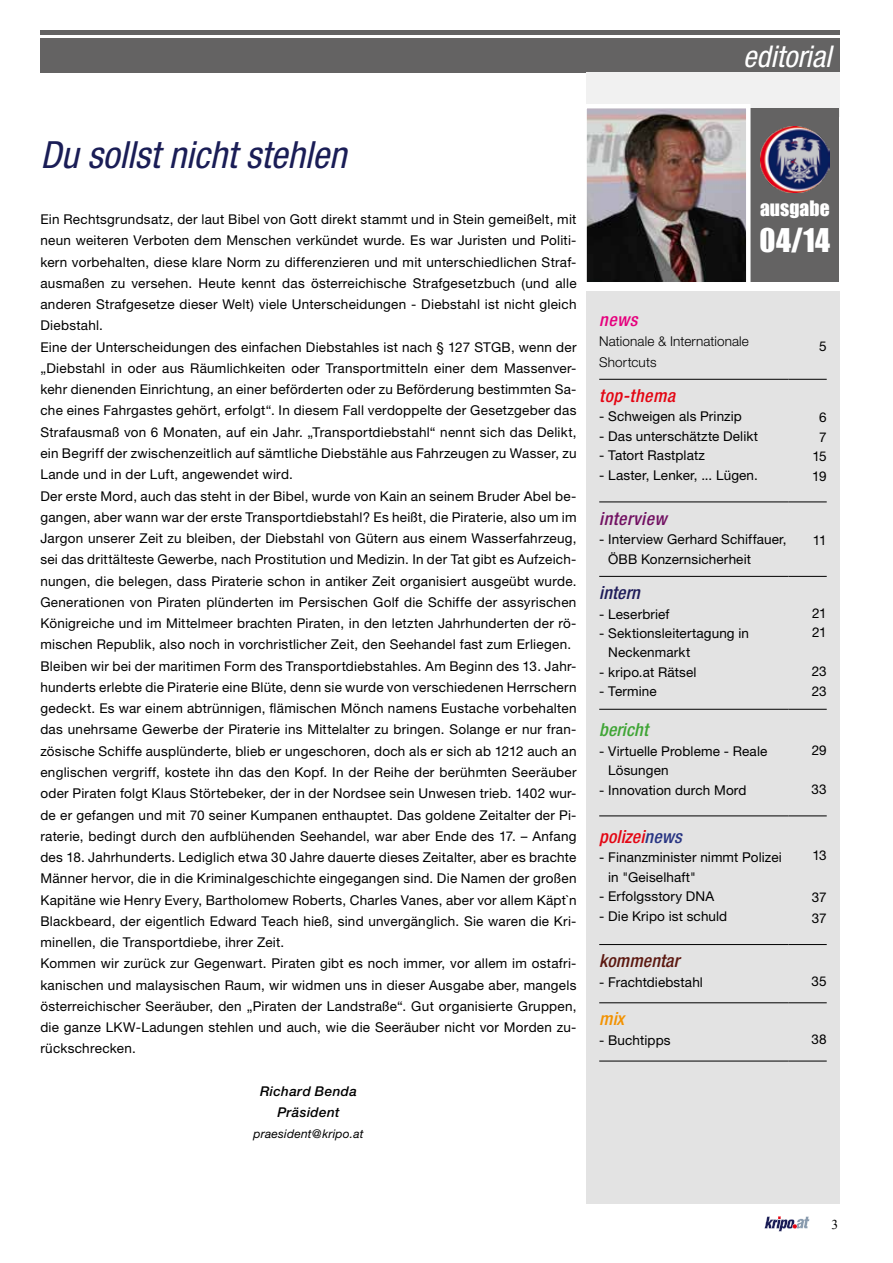
<style>
.page{position:relative;width:893px;height:1263px;background:#fff}
.page>*{position:absolute;margin:0;border:0;box-sizing:border-box;transform-origin:0 0}
.t1{font:italic condensed 37.5px "Helvetica Neue";color:#1a1d56}
.t2{font:italic condensed 30px "Helvetica Neue";color:#fff}
.t3{font:30px "Impact";color:#fff}
.t4{font:19.5px "Impact";letter-spacing:.005em;color:#fff}
.t5{font:italic 500 condensed 18px "Helvetica Neue";letter-spacing:.01em;color:#e30613}
.t6{font:italic 500 condensed 18px "Helvetica Neue";letter-spacing:.03em;color:#e30613}
.t7{font:italic 500 condensed 18px "Helvetica Neue";letter-spacing:.025em;color:#721162}
.t8{font:italic 500 condensed 18px "Helvetica Neue";letter-spacing:.005em;color:#5c1810}
.t9{font:italic 500 condensed 18px "Helvetica Neue";letter-spacing:.01em;color:#3fa535}
.t10{font:italic 500 condensed 18px "Helvetica Neue";letter-spacing:.005em;color:#1f1c5a}
.t11{font:italic 500 condensed 18px "Helvetica Neue";color:#e6007d}
.t12{font:italic 500 condensed 18px "Helvetica Neue";color:#f39200}
.t13{font:13.5px/21.3px "Helvetica Neue";letter-spacing:.02em;color:#000}
.t14{font:300 13.5px/21px "Helvetica Neue";letter-spacing:.01em;color:#000}
.t15{font:italic 500 13.5px/21.3px "Helvetica Neue";letter-spacing:.025em;color:#000;text-align:center}
.t16{font:13.5px "Times New Roman";color:#000}
.t17{font:italic 12px "Helvetica Neue";letter-spacing:.02em;color:#000}
.s1{color:#283583}
</style>
<div class="page">
<hr style="left:40px;top:30px;width:800px;height:4px;background:#646363">
<div style="left:40px;top:38px;width:800px;height:34px;background:#646363"></div>
<svg style="left:764px;top:1216px;width:46px;height:15px"></svg>
<div style="left:587px;top:72px;width:253px;height:45px;background:#f1f1f1"></div>
<div style="left:744px;top:108px;width:95px;height:174px;background:#646363"></div>
<div style="left:586px;top:291px;width:253px;height:912px;background:#e3e3e3"></div>
<hr style="left:599px;top:379px;width:189px;height:1px;background:#000">
<hr style="left:788px;top:379px;width:39px;height:1px;background:#000">
<hr style="left:599px;top:501px;width:189px;height:1px;background:#000">
<hr style="left:788px;top:501px;width:39px;height:1px;background:#000">
<hr style="left:599px;top:576px;width:189px;height:1px;background:#000">
<hr style="left:788px;top:576px;width:39px;height:1px;background:#000">
<hr style="left:599px;top:709px;width:189px;height:1px;background:#000">
<hr style="left:788px;top:709px;width:39px;height:1px;background:#000">
<hr style="left:599px;top:815px;width:189px;height:1px;background:#000">
<hr style="left:788px;top:815px;width:39px;height:1px;background:#000">
<hr style="left:599px;top:944px;width:189px;height:1px;background:#000">
<hr style="left:788px;top:944px;width:39px;height:1px;background:#000">
<hr style="left:599px;top:1002px;width:189px;height:1px;background:#000">
<hr style="left:788px;top:1002px;width:39px;height:1px;background:#000">
<hr style="left:599px;top:1061px;width:189px;height:1px;background:#000">
<hr style="left:788px;top:1061px;width:39px;height:1px;background:#000">
<img style="left:586px;top:102px;width:165px;height:180px">
<img style="left:761px;top:126px;width:68px;height:66px">
<h2 class="t2" style="left:743px;top:39px;width:90px">editorial</h2>
<h1 class="t1" style="left:40px;top:133px;width:308px">Du sollst nicht stehlen</h1>
<p class="t13" style="left:40px;top:208px;width:538px">Ein Rechtsgrundsatz, der laut Bibel von Gott direkt stammt und in Stein gemeißelt, mit neun weiteren Verboten dem Menschen verkündet wurde. Es war Juristen und Politi&shy;kern vorbehalten, diese klare Norm zu differenzieren und mit unterschiedlichen Straf&shy;ausmaßen zu versehen. Heute kennt das österreichische Strafgesetzbuch (und alle anderen Strafgesetze dieser Welt) viele Unterscheidungen - Diebstahl ist nicht gleich Diebstahl.<br>Eine der Unterscheidungen des einfachen Diebstahles ist nach § 127 STGB, wenn der „Diebstahl in oder aus Räumlichkeiten oder Transportmitteln einer dem Massenver&shy;kehr dienenden Einrichtung, an einer beförderten oder zu Beförderung bestimmten Sa&shy;che eines Fahrgastes gehört, erfolgt“. In diesem Fall verdoppelte der Gesetzgeber das Strafausmaß von 6 Monaten, auf ein Jahr. „Transportdiebstahl“ nennt sich das Delikt, ein Begriff der zwischenzeitlich auf sämtliche Diebstähle aus Fahrzeugen zu Wasser, zu Lande und in der Luft, angewendet wird.<br>Der erste Mord, auch das steht in der Bibel, wurde von Kain an seinem Bruder Abel be&shy;gangen, aber wann war der erste Transportdiebstahl? Es heißt, die Piraterie, also um im Jargon unserer Zeit zu bleiben, der Diebstahl von Gütern aus einem Wasserfahrzeug, sei das drittälteste Gewerbe, nach Prostitution und Medizin. In der Tat gibt es Aufzeich&shy;nungen, die belegen, dass Piraterie schon in antiker Zeit organisiert ausgeübt wurde.<br>Generationen von Piraten plünderten im Persischen Golf die Schiffe der assyrischen Königreiche und im Mittelmeer brachten Piraten, in den letzten Jahrhunderten der rö&shy;mischen Republik, also noch in vorchristlicher Zeit, den Seehandel fast zum Erliegen.<br>Bleiben wir bei der maritimen Form des Transportdiebstahles. Am Beginn des 13. Jahr&shy;hunderts erlebte die Piraterie eine Blüte, denn sie wurde von verschiedenen Herrschern gedeckt. Es war einem abtrünnigen, flämischen Mönch namens Eustache vorbehalten das unehrsame Gewerbe der Piraterie ins Mittelalter zu bringen. Solange er nur fran&shy;zösische Schiffe ausplünderte, blieb er ungeschoren, doch als er sich ab 1212 auch an englischen vergriff, kostete ihn das den Kopf. In der Reihe der berühmten Seeräuber oder Piraten folgt Klaus Störtebeker, der in der Nordsee sein Unwesen trieb. 1402 wur&shy;de er gefangen und mit 70 seiner Kumpanen enthauptet. Das goldene Zeitalter der Pi&shy;raterie, bedingt durch den aufblühenden Seehandel, war aber Ende des 17. – Anfang des 18. Jahrhunderts. Lediglich etwa 30 Jahre dauerte dieses Zeitalter, aber es brachte Männer hervor, die in die Kriminalgeschichte eingegangen sind. Die Namen der großen Kapitäne wie Henry Every, Bartholomew Roberts, Charles Vanes, aber vor allem Käpt`n Blackbeard, der eigentlich Edward Teach hieß, sind unvergänglich. Sie waren die Kri&shy;minellen, die Transportdiebe, ihrer Zeit.<br>Kommen wir zurück zur Gegenwart. Piraten gibt es noch immer, vor allem im ostafri&shy;kanischen und malaysischen Raum, wir widmen uns in dieser Ausgabe aber, mangels österreichischer Seeräuber, den „Piraten der Landstraße“. Gut organisierte Gruppen, die ganze LKW-Ladungen stehlen und auch, wie die Seeräuber nicht vor Morden zu&shy;rückschrecken.</p>
<p class="t15" style="left:260px;top:1080px;width:98px">Richard Benda<br>Präsident</p>
<p class="t17" style="left:253px;top:1127px;width:112px">praesident@kripo.at</p>
<h3 class="t4" style="left:760px;top:193px;width:71px">ausgabe</h3>
<h2 class="t3" style="left:759px;top:217px;width:72px">04/14</h2>
<h3 class="t11" style="left:599px;top:309px;width:40px">news</h3>
<p class="t14" style="left:599px;top:330px;width:151px">Nationale &amp; Internationale<br>Shortcuts</p>
<p class="t13" style="left:819px;top:335px;width:9px">5</p>
<h3 class="t6" style="left:599px;top:385px;width:77px">top-thema</h3>
<p class="t13" style="left:599px;top:406px;width:144px">- Schweigen als Prinzip</p>
<p class="t13" style="left:599px;top:425px;width:160px">- Das unterschätzte Delikt</p>
<p class="t13" style="left:599px;top:445px;width:107px">- Tatort Rastplatz</p>
<p class="t13" style="left:599px;top:464px;width:160px">- Laster, Lenker, ... Lügen.</p>
<p class="t13" style="left:812px;top:407px;width:16px;line-height:19.5px;text-align:center">6<br>7<br>15<br>19</p>
<h3 class="t7" style="left:599px;top:507px;width:69px">interview</h3>
<p class="t13" style="left:608px;top:529px;width:180px;line-height:19.5px;text-indent:-9px">- Interview Gerhard Schiffauer,<br>ÖBB Konzernsicherheit</p>
<p class="t13" style="left:813px;top:529px;width:15px">11</p>
<h3 class="t10" style="left:599px;top:582px;width:42px">intern</h3>
<p class="t13" style="left:599px;top:603px;width:72px">- Leserbrief</p>
<p class="t13" style="left:608px;top:623px;width:142px;line-height:19.5px;text-indent:-9px">- Sektionsleitertagung in<br>Neckenmarkt</p>
<p class="t13" style="left:599px;top:661px;width:99px">- kripo.at Rätsel</p>
<p class="t13" style="left:599px;top:681px;width:59px">- Termine</p>
<p class="t13" style="left:812px;top:603px;width:16px;line-height:19.5px">21<br>21</p>
<p class="t13" style="left:812px;top:662px;width:16px;line-height:19.5px">23<br>23</p>
<h3 class="t9" style="left:599px;top:719px;width:50px">bericht</h3>
<p class="t13" style="left:608px;top:741px;width:161px;line-height:19.5px;text-indent:-9px">- Virtuelle Probleme - Reale<br>Lösungen</p>
<p class="t13" style="left:599px;top:779px;width:149px">- Innovation durch Mord</p>
<h3 class="t5" style="left:599px;top:826px;width:84px">polizei<span class="s1">news</span></h3>
<p class="t13" style="left:608px;top:847px;width:175px;line-height:19.5px;text-indent:-9px">- Finanzminister nimmt Polizei in "Geiselhaft"</p>
<p class="t13" style="left:599px;top:886px;width:117px">- Erfolgsstory DNA</p>
<p class="t13" style="left:599px;top:905px;width:130px">- Die Kripo ist schuld</p>
<p class="t13" style="left:812px;top:739px;width:17px">29</p>
<p class="t13" style="left:811px;top:778px;width:17px">33</p>
<p class="t13" style="left:812px;top:845px;width:16px">13</p>
<p class="t13" style="left:812px;top:887px;width:16px">37<br>37</p>
<h3 class="t8" style="left:599px;top:950px;width:82px">kommentar</h3>
<p class="t13" style="left:599px;top:971px;width:105px">- Frachtdiebstahl</p>
<p class="t13" style="left:812px;top:970px;width:17px">35</p>
<h3 class="t12" style="left:599px;top:1008px;width:27px">mix</h3>
<p class="t13" style="left:599px;top:1029px;width:73px">- Buchtipps</p>
<p class="t13" style="left:811px;top:1029px;width:17px">38</p>
<p class="t16" style="left:832px;top:1215px;width:8px">3</p>
</div>
